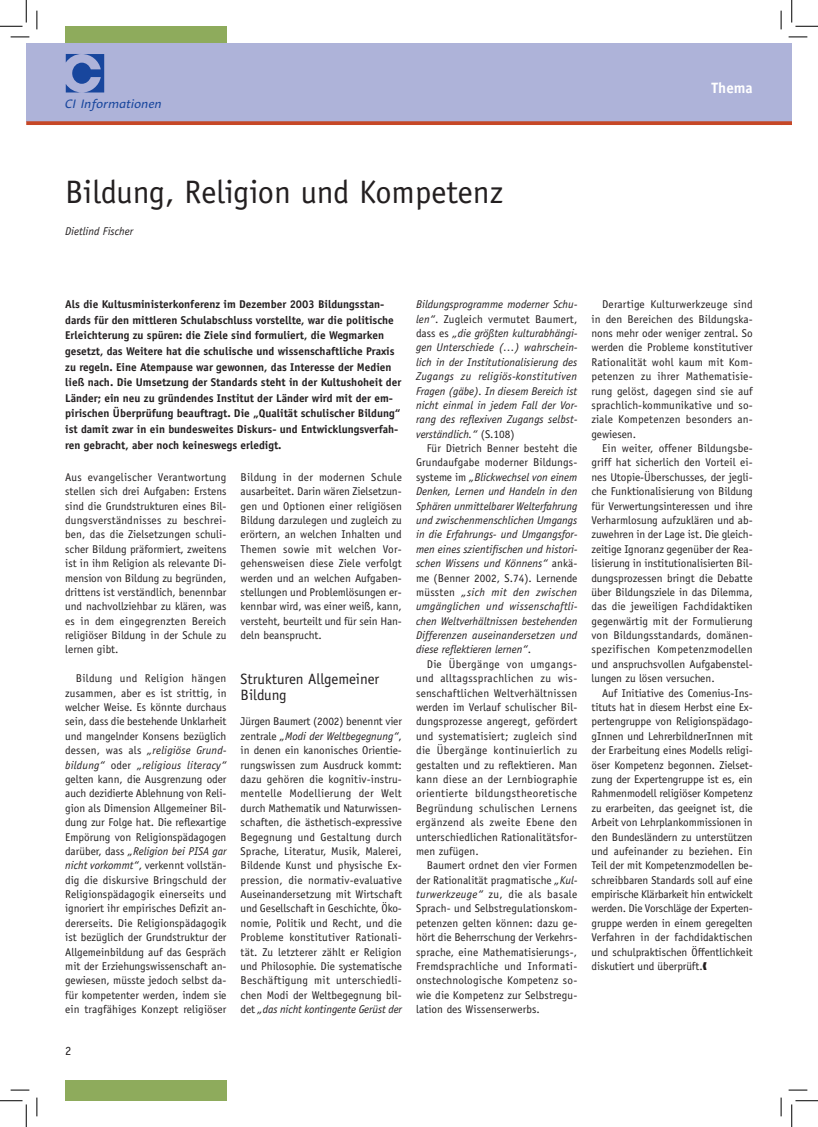
<style>
.page{position:relative;width:818px;height:1127px;background:#fff}
.page>*{position:absolute;margin:0;border:0;box-sizing:border-box;transform-origin:0 0}
.t1{font:32.5px "Officina Sans LT";color:#231f20}
.t2{font:15px/16.2px "Officina Sans LT";color:#231f20}
.t3{font:700 15px "Officina Sans";color:#fff}
.t4{font:italic 12.5px "Linotype Aroma";color:#18469d}
.t5{font:12.5px "Officina Sans LT";color:#231f20}
.t6{font:11.25px/14.4px "Officina Sans LT";color:#231f20;text-align:justify}
.t7{font:italic 11.25px/14.4px "Officina Sans";color:#231f20;text-align:justify}
.t8{font:700 11.25px/15.6px "Officina Sans";color:#231f20}
.t9{font:italic 11.25px/14.4px "Officina Sans";letter-spacing:.02em;color:#231f20}
.s1{font-family:"Officina Sans LT";font-style:normal}
.s2{font-family:"Officina Sans";font-style:italic}
</style>
<div class="page">
<div style="left:65px;top:26px;width:162px;height:36px;background:#8eab5c"></div>
<div style="left:65px;top:1080px;width:161px;height:20px;background:#8eab5c"></div>
<div style="left:26px;top:44px;width:755px;height:78px;background:#aeb3d9"></div>
<svg style="left:26px;top:121px;width:755px;height:4px;background:#c44e31"></svg>
<svg style="left:66px;top:54px;width:38px;height:38px"></svg>
<div style="left:781px;top:44px;width:11px;height:78px;background:#aeb3d9"></div>
<svg style="left:781px;top:121px;width:11px;height:4px"></svg>
<svg style="left:11px;top:36px;width:18px;height:2px"></svg>
<svg style="left:788px;top:36px;width:19px;height:2px"></svg>
<svg style="left:11px;top:1089px;width:18px;height:1px"></svg>
<svg style="left:788px;top:1089px;width:19px;height:1px"></svg>
<svg style="left:36px;top:11px;width:2px;height:18px"></svg>
<svg style="left:36px;top:1097px;width:2px;height:18px"></svg>
<svg style="left:780px;top:11px;width:2px;height:18px"></svg>
<svg style="left:780px;top:1097px;width:2px;height:18px"></svg>
<svg style="left:0;top:0;width:27px;height:27px"></svg>
<svg style="left:0;top:1100px;width:27px;height:26px"></svg>
<svg style="left:791px;top:0;width:27px;height:27px"></svg>
<svg style="left:791px;top:1100px;width:27px;height:26px"></svg>
<p class="t4" style="left:65px;top:96px;width:98px">CI Informationen</p>
<h2 class="t3" style="left:712px;top:78px;width:43px">Thema</h2>
<h1 class="t1" style="left:65px;top:173px;width:439px">Bildung, Religion und Kompetenz</h1>
<p class="t7" style="left:65px;top:224px;width:69px">Dietlind Fischer</p>
<p class="t8" style="left:65px;top:296px;width:338px">Als die Kultusministerkonferenz im Dezember 2003 Bildungsstan&shy;dards für den mittleren Schulabschluss vorstellte, war die politische Erleichterung zu spüren: die Ziele sind formuliert, die Wegmarken gesetzt, das Weitere hat die schulische und wissenschaftliche Praxis zu regeln. Eine Atempause war gewonnen, das Interesse der Medien ließ nach. Die Umsetzung der Standards steht in der Kultushoheit der Länder; ein neu zu gründendes Institut der Länder wird mit der em&shy;pirischen Überprüfung beauftragt. Die „Qualität schulischer Bildung“ ist damit zwar in ein bundesweites Diskurs- und Entwicklungsverfah&shy;ren gebracht, aber noch keineswegs erledigt.</p>
<p class="t6" style="left:65px;top:470px;width:163px">Aus evangelischer Verantwortung stellen sich drei Aufgaben: Erstens sind die Grundstrukturen eines Bil&shy;dungsverständnisses zu beschrei&shy;ben, das die Zielsetzungen schuli&shy;scher Bildung präformiert, zweitens ist in ihm Religion als relevante Di&shy;mension von Bildung zu begründen, drittens ist verständlich, benennbar und nachvollziehbar zu klären, was es in dem eingegrenzten Bereich religiöser Bildung in der Schule zu lernen gibt.</p>
<p class="t6" style="left:65px;top:671px;width:163px;text-indent:11px">Bildung und Religion hängen zusammen, aber es ist strittig, in welcher Weise. Es könnte durchaus sein, dass die bestehende Unklarheit und mangelnder Konsens bezüglich</p>
<p class="t9" style="left:65px;top:743px;width:163px"><span class="s1">dessen, was als</span> „religiöse Grund&shy;bildung“ <span class="s1">oder</span> „religious literacy“</p>
<p class="t6" style="left:65px;top:771px;width:163px">gelten kann, die Ausgrenzung oder auch dezidierte Ablehnung von Reli&shy;gion als Dimension Allgemeiner Bil&shy;dung zur Folge hat. Die reflexartige Empörung von Religionspädagogen</p>
<p class="t7" style="left:65px;top:843px;width:163px"><span class="s1">darüber, dass</span> „Religion bei PISA gar</p>
<p class="t6" style="left:65px;top:858px;width:163px"><span class="s2">nicht vorkommt“</span>, verkennt vollstän&shy;dig die diskursive Bringschuld der Religionspädagogik einerseits und ignoriert ihr empirisches Defizit an&shy;dererseits. Die Religionspädagogik ist bezüglich der Grundstruktur der Allgemeinbildung auf das Gespräch mit der Erziehungswissenschaft an&shy;gewiesen, müsste jedoch selbst da&shy;für kompetenter werden, indem sie ein tragfähiges Konzept religiöser</p>
<p class="t5" style="left:65px;top:1043px;width:8px">2</p>
<p class="t6" style="left:241px;top:470px;width:163px">Bildung in der modernen Schule ausarbeitet. Darin wären Zielsetzun&shy;gen und Optionen einer religiösen Bildung darzulegen und zugleich zu erörtern, an welchen Inhalten und Themen sowie mit welchen Vor&shy;gehensweisen diese Ziele verfolgt werden und an welchen Aufgaben&shy;stellungen und Problemlösungen er&shy;kennbar wird, was einer weiß, kann, versteht, beurteilt und für sein Han&shy;deln beansprucht.</p>
<h2 class="t2" style="left:241px;top:670px;width:140px">Strukturen Allgemeiner<br>Bildung</h2>
<p class="t6" style="left:241px;top:714px;width:163px">Jürgen Baumert (2002) benennt vier</p>
<p class="t7" style="left:241px;top:728px;width:163px"><span class="s1">zentrale</span> „Modi der Weltbegegnung“<span class="s1">,</span></p>
<p class="t6" style="left:241px;top:743px;width:163px">in denen ein kanonisches Orientie&shy;rungswissen zum Ausdruck kommt: dazu gehören die kognitiv-instru&shy;mentelle Modellierung der Welt durch Mathematik und Naturwissen&shy;schaften, die ästhetisch-expressive Begegnung und Gestaltung durch Sprache, Literatur, Musik, Malerei, Bildende Kunst und physische Ex&shy;pression, die normativ-evaluative Auseinandersetzung mit Wirtschaft und Gesellschaft in Geschichte, Öko&shy;nomie, Politik und Recht, und die Probleme konstitutiver Rationali&shy;tät. Zu letzterer zählt er Religion und Philosophie. Die systematische Beschäftigung mit unterschiedli&shy;chen Modi der Weltbegegnung bil-</p>
<p class="t7" style="left:241px;top:1001px;width:163px"><span class="s1">det</span> „das nicht kontingente Gerüst der</p>
<p class="t7" style="left:416px;top:297px;width:163px">Bildungsprogramme moderner Schu-</p>
<p class="t6" style="left:416px;top:311px;width:163px"><span class="s2">len“</span>. Zugleich vermutet Baumert,</p>
<p class="t7" style="left:416px;top:326px;width:163px"><span class="s1">dass es</span> „die größten kulturabhängi&shy;gen Unterschiede (…) wahrschein&shy;lich in der Institutionalisierung des Zugangs zu religiös-konstitutiven Fragen (gäbe). In diesem Bereich ist nicht einmal in jedem Fall der Vor&shy;rang des reflexiven Zugangs selbst&shy;verständlich.“ <span class="s1">(S.108)</span></p>
<p class="t6" style="left:416px;top:441px;width:163px;text-align:right">Für Dietrich Benner besteht die<br>Grundaufgabe moderner Bildungs-</p>
<p class="t7" style="left:416px;top:470px;width:163px"><span class="s1">systeme im</span> „Blickwechsel von einem Denken, Lernen und Handeln in den Sphären unmittelbarer Welterfahrung und zwischenmenschlichen Umgangs in die Erfahrungs- und Umgangsfor&shy;men eines szientifischen und histori&shy;schen Wissens und Könnens“ <span class="s1">ankä-</span></p>
<p class="t6" style="left:416px;top:570px;width:163px">me (Benner 2002, S.74). Lernende</p>
<p class="t7" style="left:416px;top:585px;width:163px"><span class="s1">müssten</span> „sich mit den zwischen umgänglichen und wissenschaftli&shy;chen Weltverhältnissen bestehenden Differenzen auseinandersetzen und diese reflektieren lernen“<span class="s1">.</span></p>
<p class="t6" style="left:416px;top:656px;width:163px;text-indent:11px">Die Übergänge von umgangs&shy;und alltagssprachlichen zu wis&shy;senschaftlichen Weltverhältnissen werden im Verlauf schulischer Bil&shy;dungsprozesse angeregt, gefördert und systematisiert; zugleich sind die Übergänge kontinuierlich zu gestalten und zu reflektieren. Man kann diese an der Lernbiographie orientierte bildungstheoretische Begründung schulischen Lernens ergänzend als zweite Ebene den unterschiedlichen Rationalitätsfor&shy;men zufügen.</p>
<p class="t6" style="left:416px;top:858px;width:163px;text-indent:11px">Baumert ordnet den vier Formen der Rationalität pragmatische <span class="s2">„Kul&shy;turwerkzeuge“</span> zu, die als basale Sprach- und Selbstregulationskom&shy;petenzen gelten können: dazu ge&shy;hört die Beherrschung der Verkehrs&shy;sprache, eine Mathematisierungs-, Fremdsprachliche und Informati&shy;onstechnologische Kompetenz so&shy;wie die Kompetenz zur Selbstregu&shy;lation des Wissenserwerbs.</p>
<p class="t6" style="left:591px;top:297px;width:163px;text-indent:11px">Derartige Kulturwerkzeuge sind in den Bereichen des Bildungska&shy;nons mehr oder weniger zentral. So werden die Probleme konstitutiver Rationalität wohl kaum mit Kom&shy;petenzen zu ihrer Mathematisie&shy;rung gelöst, dagegen sind sie auf sprachlich-kommunikative und so&shy;ziale Kompetenzen besonders an&shy;gewiesen.</p>
<p class="t6" style="left:591px;top:441px;width:163px;text-indent:11px">Ein weiter, offener Bildungsbe&shy;griff hat sicherlich den Vorteil ei&shy;nes Utopie-Überschusses, der jegli&shy;che Funktionalisierung von Bildung für Verwertungsinteressen und ihre Verharmlosung aufzuklären und ab&shy;zuwehren in der Lage ist. Die gleich&shy;zeitige Ignoranz gegenüber der Rea&shy;lisierung in institutionalisierten Bil&shy;dungsprozessen bringt die Debatte über Bildungsziele in das Dilemma, das die jeweiligen Fachdidaktiken gegenwärtig mit der Formulierung von Bildungsstandards, domänen&shy;spezifischen Kompetenzmodellen und anspruchsvollen Aufgabenstel&shy;lungen zu lösen versuchen.</p>
<p class="t6" style="left:591px;top:685px;width:163px;text-indent:11px">Auf Initiative des Comenius-Ins&shy;tituts hat in diesem Herbst eine Ex&shy;pertengruppe von Religionspädago&shy;gInnen und LehrerbildnerInnen mit der Erarbeitung eines Modells religi&shy;öser Kompetenz begonnen. Zielset&shy;zung der Expertengruppe ist es, ein Rahmenmodell religiöser Kompetenz zu erarbeiten, das geeignet ist, die Arbeit von Lehrplankommissionen in den Bundesländern zu unterstützen und aufeinander zu beziehen. Ein Teil der mit Kompetenzmodellen be&shy;schreibbaren Standards soll auf eine empirische Klärbarkeit hin entwickelt werden. Die Vorschläge der Experten&shy;gruppe werden in einem geregelten Verfahren in der fachdidaktischen und schulpraktischen Öffentlichkeit diskutiert und überprüft.</p>
</div>
